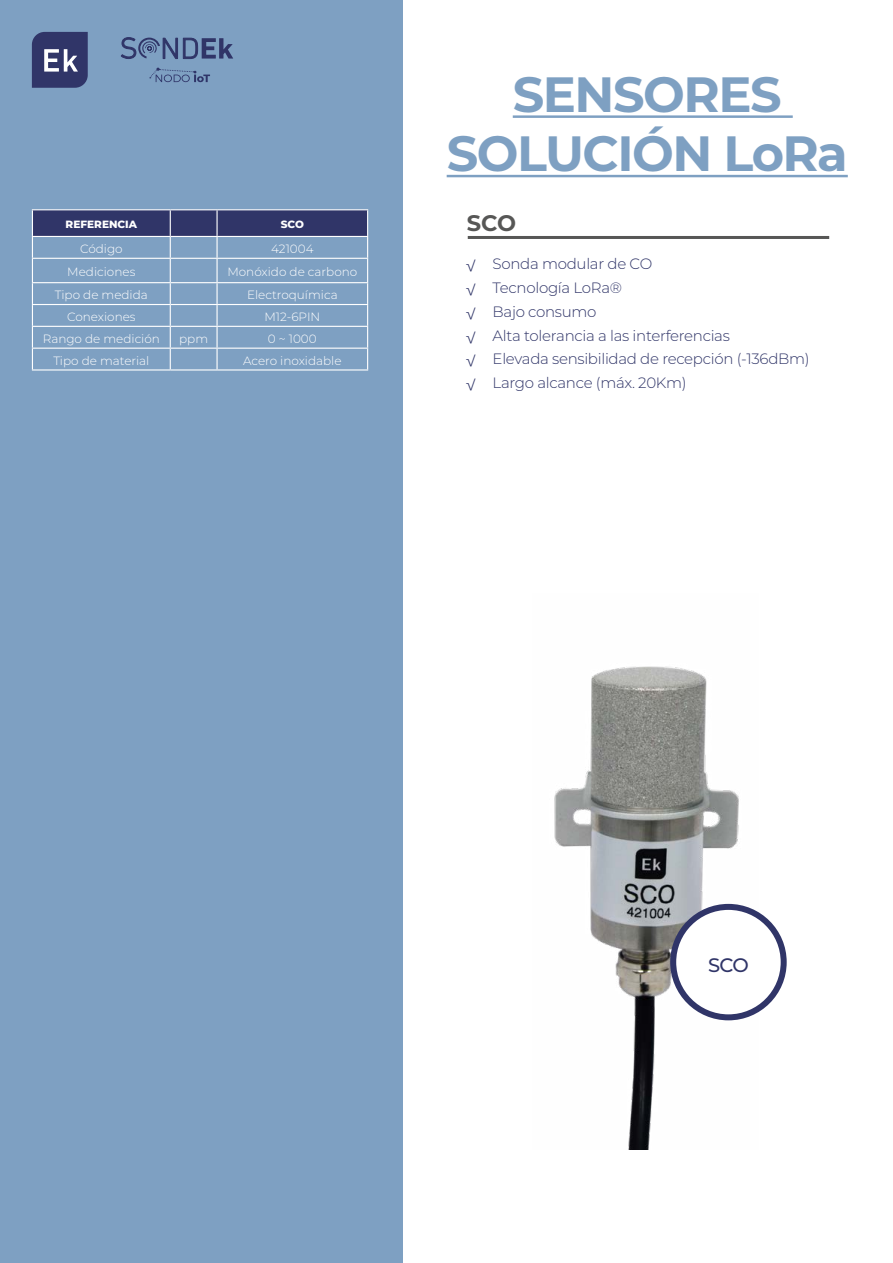
<style>
.page{position:relative;width:893px;height:1263px;background:#fff}
.page>*{position:absolute;margin:0;border:0;box-sizing:border-box;transform-origin:0 0}
.t1{font:700 49.5px/59.4px "Montserrat";letter-spacing:-.03em;color:#7ea0c2;text-align:center}
.t2{font:700 22.5px "Montserrat";color:#575756}
.t3{font:500 19.5px "Montserrat";color:#303568}
.t4{font:300 15px/23.7px "Montserrat";letter-spacing:-.02em;color:#303568}
.t5{font:300 12px "Montserrat";color:#fff}
.t6{font:800 10.5px "Montserrat";color:#fff}
.s1{font-weight:400;font-size:12.75px}
</style>
<div class="page">
<div style="left:0;top:0;width:402px;height:1263px;background:#7ea0c2"></div>
<hr style="left:468px;top:236px;width:361px;height:3px;background:#575756">
<svg style="left:32px;top:32px;width:56px;height:56px;background:#494e7b"></svg>
<svg style="left:121px;top:37px;width:112px;height:22px"></svg>
<svg style="left:149px;top:68px;width:61px;height:14px"></svg>
<hr style="left:513px;top:115px;width:280px;height:3px;background:#7ea0c2">
<hr style="left:447px;top:175px;width:401px;height:2px;background:#7ea0c2">
<hr style="left:32px;top:209px;width:138px;height:1px;background:#fff">
<hr style="left:170px;top:209px;width:47px;height:1px;background:#fff">
<hr style="left:217px;top:209px;width:151px;height:1px;background:#fff">
<svg style="left:32px;top:210px;width:336px;height:159px"></svg>
<hr style="left:32px;top:369px;width:138px;height:1px;background:#fff">
<hr style="left:170px;top:369px;width:47px;height:1px;background:#fff">
<hr style="left:217px;top:369px;width:151px;height:1px;background:#fff">
<img style="left:554px;top:666px;width:204px;height:483px">
<div style="left:673px;top:907px;width:111px;height:110px;background:#fff;border-radius:50%"></div>
<div style="left:670px;top:904px;width:117px;height:116px;border:6px solid #303568;border-radius:50%"></div>
<p class="t6" style="left:66px;top:217px;width:73px">REFERENCIA</p>
<p class="t6" style="left:281px;top:217px;width:25px">SCO</p>
<p class="t5" style="left:80px;top:241px;width:44px">Código</p>
<p class="t5" style="left:271px;top:241px;width:44px">421004</p>
<p class="t5" style="left:67px;top:264px;width:70px">Mediciones</p>
<p class="t5" style="left:227px;top:264px;width:131px">Monóxido de carbono</p>
<p class="t5" style="left:55px;top:287px;width:94px">Tipo de medida</p>
<p class="t5" style="left:247px;top:287px;width:92px">Electroquímica</p>
<p class="t5" style="left:67px;top:309px;width:70px">Conexiones</p>
<p class="t5" style="left:264px;top:309px;width:58px">M12-6PIN</p>
<p class="t5" style="left:43px;top:331px;width:119px">Rango de medición</p>
<p class="t5" style="left:179px;top:331px;width:30px">ppm</p>
<p class="t5" style="left:268px;top:331px;width:50px">0 ~ 1000</p>
<p class="t5" style="left:53px;top:352px;width:98px">Tipo de material</p>
<p class="t5" style="left:243px;top:352px;width:100px">Acero inoxidable</p>
<h1 class="t1" style="left:447px;top:62px;width:403px">SENSORES<br>SOLUCIÓN LoRa</h1>
<h2 class="t2" style="left:467px;top:207px;width:51px">SCO</h2>
<p class="t4" style="left:466px;top:252px;width:346px"><span class="s1">√</span> Sonda modular de CO<br><span class="s1">√</span> Tecnología LoRa®<br><span class="s1">√</span> Bajo consumo<br><span class="s1">√</span> Alta tolerancia a las interferencias<br><span class="s1">√</span> Elevada sensibilidad de recepción (-136dBm) <span class="s1">√</span> Largo alcance (máx. 20Km)</p>
<h3 class="t3" style="left:708px;top:952px;width:42px">SCO</h3>
</div>
